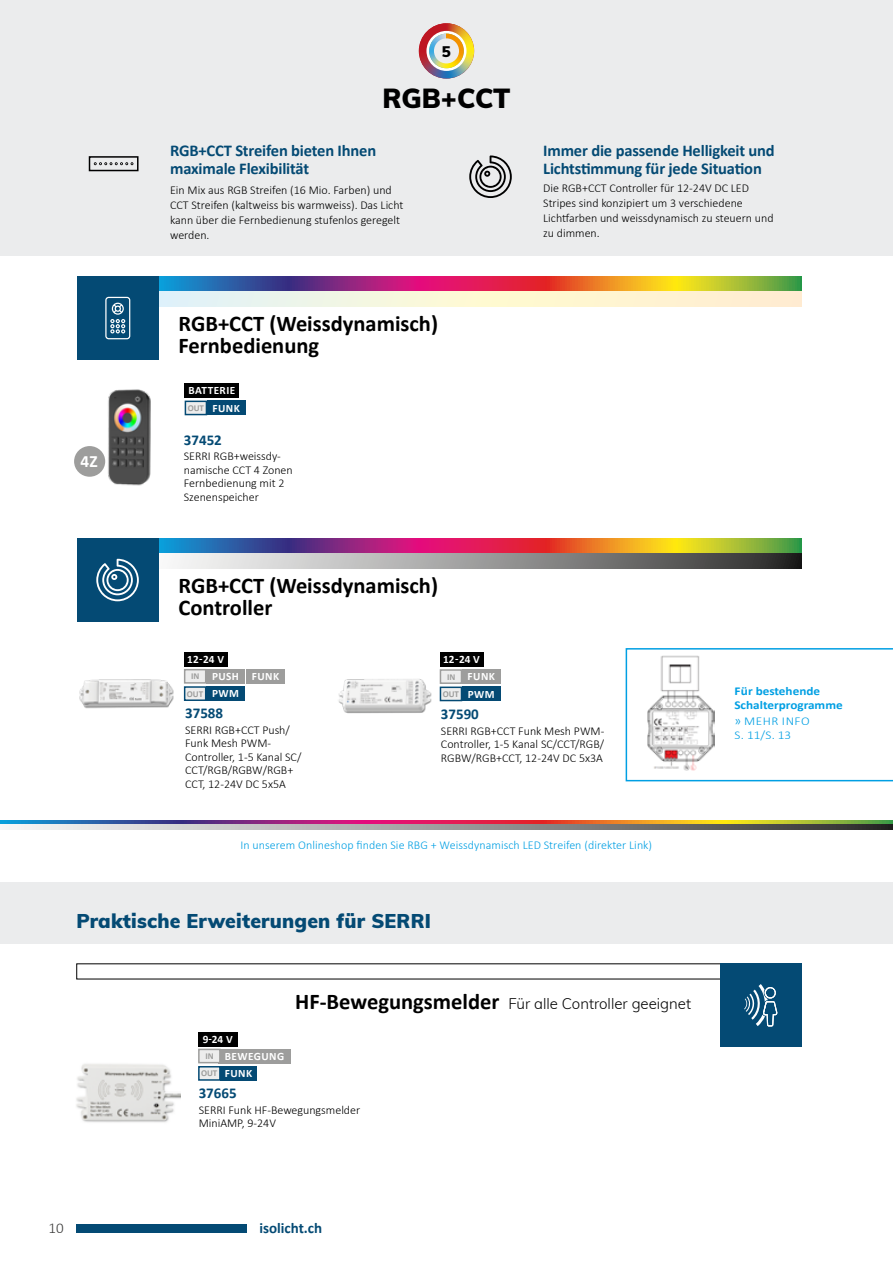
<style>
.page{position:relative;width:893px;height:1263px;background:#fff}
.page>*{position:absolute;margin:0;border:0;box-sizing:border-box;transform-origin:0 0}
.t1{font:900 27px "Muli";letter-spacing:-.005em;color:#000}
.t2{font:700 22.5px/22.5px "Calibri";color:#000}
.t3{font:900 19.5px "Muli";letter-spacing:.01em;color:#044a74}
.t4{font:700 17.25px "Calibri";color:#fff}
.t5{font:700 16.5px/18px "Calibri";letter-spacing:-.01em;color:#044a74}
.t6{font:300 15px "Muli";color:#000}
.t7{font:700 15px "Calibri";color:#044a74}
.t8{font:300 15px "Calibri";color:#3c3c3b}
.t9{font:900 15px "Muli";color:#000}
.t10{font:300 12px/13.5px "Calibri";color:#000}
.t11{font:300 12px "Calibri";letter-spacing:.005em;color:#009fe3}
.t12{font:700 12px/13.5px "Calibri";color:#009fe3;scale:1.1 1}
.t13{font:300 12px/13.5px "Calibri";letter-spacing:.04em;color:#009fe3;scale:1.1 1}
.t14{font:700 11.25px/17.2px "Calibri";letter-spacing:.04em;color:#fff}
.t15{font:700 9px "Calibri";letter-spacing:-.01em;color:#9d9d9c}
.s1{font-size:9px;color:#9d9d9c}
.s2{font-size:13.5px}
.s3{font-family:"Calibri";font-weight:700;font-size:22.5px}
</style>
<div class="page">
<div style="left:77px;top:1225px;width:170px;height:8px;background:#044a74"></div>
<div style="left:0;top:0;width:893px;height:255px;background:#ebeced"></div>
<div style="left:0;top:882px;width:893px;height:62px;background:#ebeced"></div>
<svg style="left:159px;top:277px;width:642px;height:15px;background:#a86c66"></svg>
<svg style="left:159px;top:292px;width:642px;height:15px;background:#f6f4db"></svg>
<div style="left:77px;top:276px;width:82px;height:84px;background:#044a74"></div>
<img style="left:98px;top:389px;width:53px;height:97px">
<div style="left:74px;top:446px;width:31px;height:31px;background:#9d9d9c;border-radius:50%"></div>
<div style="left:185px;top:383px;width:54px;height:15px;background:#000"></div>
<div style="left:207px;top:401px;width:39px;height:14px;background:#044a74"></div>
<div style="left:185px;top:401px;width:22px;height:14px;background:#ededed;border:1px solid #044a74"></div>
<div style="left:184px;top:652px;width:44px;height:15px;background:#000"></div>
<div style="left:440px;top:652px;width:43px;height:15px;background:#000"></div>
<div style="left:206px;top:686px;width:39px;height:15px;background:#044a74"></div>
<div style="left:462px;top:686px;width:39px;height:15px;background:#044a74"></div>
<div style="left:206px;top:669px;width:39px;height:15px;background:#9d9d9c"></div>
<div style="left:246px;top:669px;width:39px;height:15px;background:#9d9d9c"></div>
<div style="left:462px;top:669px;width:39px;height:15px;background:#9d9d9c"></div>
<div style="left:184px;top:686px;width:22px;height:15px;background:#ededed;border:1px solid #044a74"></div>
<div style="left:440px;top:686px;width:22px;height:15px;background:#ededed;border:1px solid #044a74"></div>
<div style="left:184px;top:669px;width:22px;height:15px;background:#ededed;border:1px solid #9d9d9c"></div>
<div style="left:440px;top:669px;width:22px;height:15px;background:#ededed;border:1px solid #9d9d9c"></div>
<img style="left:79px;top:679px;width:95px;height:30px">
<img style="left:338px;top:679px;width:94px;height:35px">
<div style="left:198px;top:1032px;width:40px;height:14px;background:#000"></div>
<div style="left:220px;top:1066px;width:37px;height:15px;background:#044a74"></div>
<div style="left:218px;top:1049px;width:73px;height:14px;background:#9d9d9c"></div>
<div style="left:198px;top:1066px;width:23px;height:15px;background:#ededed;border:1px solid #044a74"></div>
<div style="left:198px;top:1049px;width:23px;height:14px;background:#ededed;border:1px solid #9d9d9c"></div>
<img style="left:76px;top:1064px;width:104px;height:59px">
<svg style="left:105px;top:297px;width:25px;height:42px"></svg>
<svg style="left:158px;top:538px;width:643px;height:16px;background:#a16661"></svg>
<svg style="left:158px;top:554px;width:643px;height:15px;background:#979797"></svg>
<div style="left:77px;top:538px;width:81px;height:84px;background:#044a74"></div>
<svg style="left:96px;top:559px;width:43px;height:42px"></svg>
<div style="left:720px;top:964px;width:81px;height:83px;background:#044a74"></div>
<svg style="left:744px;top:984px;width:33px;height:42px"></svg>
<svg style="left:0;top:821px;width:893px;height:4px;background:#a0706c"></svg>
<svg style="left:17px;top:825px;width:876px;height:4px;background:#969695"></svg>
<svg style="left:469px;top:155px;width:43px;height:43px"></svg>
<div style="left:89px;top:156px;width:50px;height:15px;border:2px solid #000"></div>
<svg style="left:94px;top:162px;width:39px;height:3px"></svg>
<svg style="left:419px;top:23px;width:55px;height:56px"></svg>
<svg style="left:426px;top:31px;width:40px;height:40px"></svg>
<svg style="left:429px;top:34px;width:35px;height:34px"></svg>
<div style="left:434px;top:38px;width:25px;height:25px;background:#ededed;border-radius:50%"></div>
<svg style="left:626px;top:648px;width:267px;height:133px"></svg>
<p class="t9" style="left:442px;top:41px;width:10px">5</p>
<h3 class="t4" style="left:81px;top:449px;width:19px">4Z</h3>
<h1 class="t1" style="left:382px;top:78px;width:130px">RGB+CCT</h1>
<h3 class="t5" style="left:170px;top:141px;width:208px">RGB+CCT Streifen bieten Ihnen maximale Flexibilität</h3>
<p class="t10" style="left:170px;top:183px;width:235px;line-height:15px">Ein Mix aus RGB Streifen (16 Mio. Farben) und CCT Streifen (kaltweiss bis warmweiss). Das Licht kann über die Fernbedienung stufenlos geregelt werden.</p>
<h2 class="t2" style="left:179px;top:311px;width:261px">RGB+CCT (Weissdynamisch)<br>Fernbedienung</h2>
<p class="t14" style="left:188px;top:382px;width:54px">BATTERIE<br><span class="s1">OUT</span> FUNK</p>
<p class="t7" style="left:184px;top:429px;width:40px">37452</p>
<p class="t10" style="left:184px;top:449px;width:110px">SERRI RGB+weissdy&shy;namische CCT 4 Zonen<br>Fernbedienung mit 2<br>Szenenspeicher</p>
<h2 class="t2" style="left:179px;top:573px;width:261px">RGB+CCT (Weissdynamisch)<br>Controller</h2>
<h3 class="t5" style="left:543px;top:141px;width:233px">Immer die passende Helligkeit und<br>Lichtstimmung für jede Situation</h3>
<p class="t10" style="left:543px;top:180px;width:232px;line-height:15px">Die RGB+CCT Controller für 12-24V DC LED Stripes sind konzipiert um 3 verschiedene Lichtfarben und weissdynamisch zu steuern und zu dimmen.</p>
<p class="t14" style="left:187px;top:650px;width:38px">12-24 V</p>
<p class="t14" style="left:443px;top:651px;width:38px">12-24 V</p>
<p class="t14" style="left:212px;top:684px;width:28px">PWM</p>
<p class="t14" style="left:468px;top:685px;width:28px">PWM</p>
<p class="t14" style="left:212px;top:667px;width:69px">PUSH FUNK</p>
<p class="t14" style="left:468px;top:667px;width:29px">FUNK</p>
<p class="t15" style="left:191px;top:670px;width:10px">IN</p>
<p class="t15" style="left:447px;top:670px;width:10px">IN</p>
<p class="t7" style="left:185px;top:702px;width:40px">37588</p>
<p class="t10" style="left:185px;top:723px;width:118px">SERRI RGB+CCT Push/<br>Funk Mesh PWM-<br>Controller, 1-5 Kanal SC/<br>CCT/RGB/RGBW/RGB+<br>CCT, 12-24V DC 5x5A</p>
<p class="t15" style="left:187px;top:687px;width:18px">OUT</p>
<p class="t15" style="left:443px;top:688px;width:18px">OUT</p>
<p class="t7" style="left:441px;top:704px;width:39px">37590</p>
<p class="t10" style="left:441px;top:724px;width:165px;text-align:justify">SERRI RGB+CCT Funk Mesh PWM-Controller, 1-5 Kanal SC/CCT/RGB/ RGBW/RGB+CCT, 12-24V DC 5x3A</p>
<p class="t11" style="left:241px;top:838px;width:413px">In unserem Onlineshop finden Sie RBG + Weissdynamisch LED Streifen (direkter Link)</p>
<p class="t12" style="left:734px;top:684px;width:100px">Für bestehende<br>Schalterprogramme</p>
<p class="t13" style="left:734px;top:714px;width:70px"><span class="s2">»</span> MEHR INFO<br>S. 11/S. 13</p>
<h3 class="t3" style="left:77px;top:906px;width:356px">Praktische Erweiterungen für SERRI</h3>
<p class="t14" style="left:203px;top:1030px;width:31px">9-24 V</p>
<p class="t14" style="left:225px;top:1064px;width:29px">FUNK</p>
<p class="t14" style="left:225px;top:1047px;width:61px">BEWEGUNG</p>
<p class="t15" style="left:205px;top:1050px;width:10px">IN</p>
<p class="t15" style="left:201px;top:1067px;width:18px">OUT</p>
<p class="t6" style="left:295px;top:993px;width:397px"><span class="s3">HF-Bewegungsmelder</span> Für alle Controller geeignet</p>
<p class="t7" style="left:199px;top:1082px;width:40px">37665</p>
<p class="t10" style="left:199px;top:1103px;width:163px">SERRI Funk HF-Bewegungsmelder<br>MiniAMP, 9-24V</p>
<p class="t8" style="left:49px;top:1219px;width:17px">10</p>
<p class="t7" style="left:259px;top:1217px;width:64px">isolicht.ch</p>
</div>
